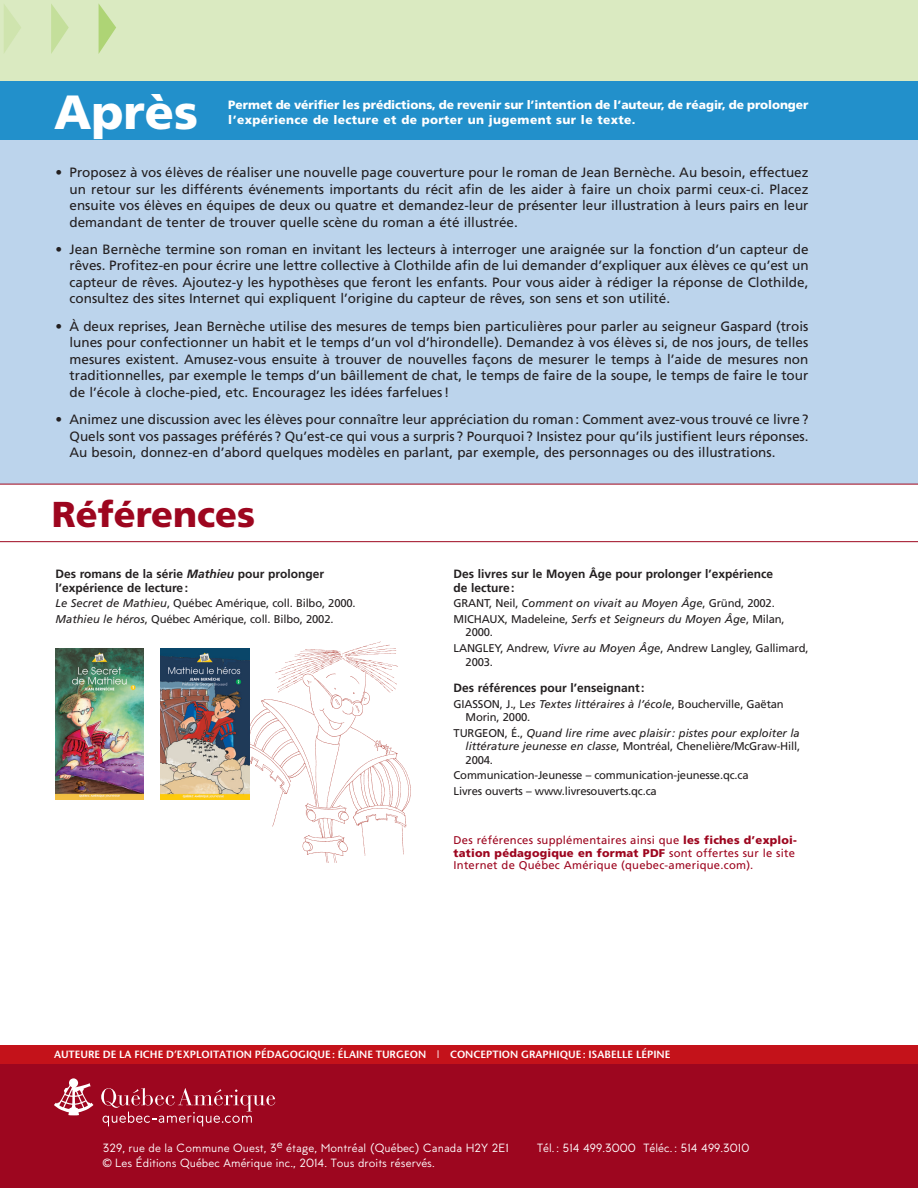
<style>
.page{position:relative;width:918px;height:1188px;background:#fff}
.page>*{position:absolute;margin:0;border:0;box-sizing:border-box;transform-origin:0 0}
.t1{font:900 48px "Frutiger";color:#fff}
.t2{font:900 36px "Frutiger";color:#9d061f}
.TexteCourantF{font:13.5px/16.5px "Frutiger";color:#231f20;text-align:justify}
.t3{font:12px "MTT Milano";letter-spacing:.005em;color:#fff}
.Reference_SousTitreF{font:700 12px/13.5px "Frutiger";color:#231f20}
.t4{font:900 12px/14.4px "Frutiger";letter-spacing:-.005em;color:#fff}
.ReferenceTexteF{font:11.25px/13.5px "Frutiger";letter-spacing:-.015em;color:#231f20}
.ReferenceTexteF-2{font:italic 11.25px/13.5px "Frutiger";color:#231f20;text-align:justify}
.Reference_SupF{font:11.25px/12.8px "Frutiger";letter-spacing:.02em;color:#9d061f}
.t5{font:600 10.5px "Stone Sans";color:#fff}
.s1{font-style:italic}
.s2{font-style:normal}
.s3{font-weight:900}
</style>
<div class="page">
<img style="left:247px;top:641px;width:164px;height:222px">
<div style="left:0;top:92px;width:918px;height:425px;background:#bcd4ec"></div>
<img style="left:56px;top:649px;width:87px;height:150px">
<img style="left:161px;top:649px;width:89px;height:150px">
<div style="left:0;top:0;width:918px;height:117px;background:#daeac1"></div>
<svg style="left:4px;top:4px;width:17px;height:49px"></svg>
<svg style="left:51px;top:4px;width:18px;height:50px"></svg>
<svg style="left:99px;top:4px;width:17px;height:49px"></svg>
<div style="left:0;top:81px;width:918px;height:58px;background:#2290cb"></div>
<div style="left:0;top:484px;width:918px;height:58px;background:#fff"></div>
<div style="left:0;top:1054px;width:918px;height:134px;background:#9d061f"></div>
<div style="left:0;top:1045px;width:918px;height:18px;background:#c4121a"></div>
<svg style="left:54px;top:1078px;width:39px;height:37px"></svg>
<svg style="left:101px;top:1088px;width:174px;height:38px"></svg>
<p class="t1" style="left:54px;top:83px;width:146px">Après</p>
<p class="t4" style="left:228px;top:98px;width:582px">Permet de vérifier les prédictions, de revenir sur l’intention de l’auteur, de réagir, de prolonger l’expérience de lecture et de porter un jugement sur le texte.</p>
<p class="TexteCourantF" style="left:70px;top:164px;width:741px;text-indent:-14px">• Proposez à vos élèves de réaliser une nouvelle page couverture pour le roman de Jean Bernèche. Au besoin, effectuez un retour sur les différents événements importants du récit afin de les aider à faire un choix parmi ceux-ci. Placez ensuite vos élèves en équipes de deux ou quatre et demandez-leur de présenter leur illustration à leurs pairs en leur demandant de tenter de trouver quelle scène du roman a été illustrée.</p>
<p class="TexteCourantF" style="left:70px;top:241px;width:741px;text-indent:-14px">• Jean Bernèche termine son roman en invitant les lecteurs à interroger une araignée sur la fonction d’un capteur de rêves. Profitez-en pour écrire une lettre collective à Clothilde afin de lui demander d’expliquer aux élèves ce qu’est un capteur de rêves. Ajoutez-y les hypothèses que feront les enfants. Pour vous aider à rédiger la réponse de Clothilde, consultez des sites Internet qui expliquent l’origine du capteur de rêves, son sens et son utilité.</p>
<p class="TexteCourantF" style="left:70px;top:318px;width:740px;text-indent:-14px">• À deux reprises, Jean Bernèche utilise des mesures de temps bien particulières pour parler au seigneur Gaspard (trois lunes pour confectionner un habit et le temps d’un vol d’hirondelle). Demandez à vos élèves si, de nos jours, de telles mesures existent. Amusez-vous ensuite à trouver de nouvelles façons de mesurer le temps à l’aide de mesures non traditionnelles, par exemple le temps d’un bâillement de chat, le temps de faire de la soupe, le temps de faire le tour de l’école à cloche-pied, etc. Encouragez les idées farfelues!</p>
<p class="TexteCourantF" style="left:70px;top:411px;width:740px;text-indent:-14px">• Animez une discussion avec les élèves pour connaître leur appréciation du roman: Comment avez-vous trouvé ce livre?<br>Quels sont vos passages préférés? Qu’est-ce qui vous a surpris? Pourquoi ? Insistez pour qu’ils justifient leurs réponses.<br>Au besoin, donnez-en d’abord quelques modèles en parlant, par exemple, des personnages ou des illustrations.</p>
<p class="t2" style="left:52px;top:493px;width:205px">Références</p>
<p class="Reference_SousTitreF" style="left:56px;top:567px;width:270px">Des romans de la série <span class="s1">Mathieu</span> pour prolonger l’expérience de lecture:</p>
<p class="ReferenceTexteF" style="left:56px;top:596px;width:302px"><span class="s1">Le Secret de Mathieu</span>, Québec Amérique, coll. Bilbo, 2000.</p>
<p class="ReferenceTexteF" style="left:56px;top:612px;width:280px"><span class="s1">Mathieu le héros</span>, Québec Amérique, coll. Bilbo, 2002.</p>
<p class="Reference_SousTitreF" style="left:454px;top:567px;width:321px">Des livres sur le Moyen Âge pour prolonger l’expérience de lecture:</p>
<p class="ReferenceTexteF-2" style="left:454px;top:597px;width:323px"><span class="s2">GRANT, Neil,</span> Comment on vivait au Moyen Âge<span class="s2">, Gründ, 2002.</span></p>
<p class="ReferenceTexteF" style="left:466px;top:612px;width:321px;text-indent:-12px">MICHAUX, Madeleine, <span class="s1">Serfs et Seigneurs du Moyen Âge</span>, Milan,<br>2000.</p>
<p class="ReferenceTexteF" style="left:466px;top:641px;width:344px;text-indent:-12px">LANGLEY, Andrew, <span class="s1">Vivre au Moyen Âge</span>, Andrew Langley, Gallimard,<br>2003.</p>
<p class="Reference_SousTitreF" style="left:454px;top:681px;width:192px">Des références pour l’enseignant:</p>
<p class="ReferenceTexteF" style="left:466px;top:697px;width:320px;text-indent:-12px">GIASSON, J., L<span class="s1">es Textes littéraires à l’école</span>, Boucherville, Gaëtan<br>Morin, 2000.</p>
<p class="ReferenceTexteF-2" style="left:466px;top:726px;width:336px;text-indent:-12px"><span class="s2">TURGEON, É.,</span> Quand lire rime avec plaisir: pistes pour exploiter la littérature jeunesse en classe<span class="s2">, Montréal, Chenelière/McGraw-Hill, 2004.</span></p>
<p class="ReferenceTexteF" style="left:454px;top:769px;width:297px">Communication-Jeunesse – communication-jeunesse.qc.ca</p>
<p class="ReferenceTexteF" style="left:454px;top:784px;width:205px">Livres ouverts – www.livresouverts.qc.ca</p>
<p class="Reference_SupF" style="left:454px;top:833px;width:345px">Des références supplémentaires ainsi que <span class="s3">les fiches d’exploi&shy;tation pédagogique en format PDF</span> sont offertes sur le site<br>Internet de Québec Amérique (quebec-amerique.com).</p>
<p class="t5" style="left:54px;top:1047px;width:618px">AUTEURE DE LA FICHE D’EXPLOITATION PÉDAGOGIQUE: ÉLAINE TURGEON | CONCEPTION GRAPHIQUE: ISABELLE LÉPINE</p>
<p class="t3" style="left:103px;top:1141px;width:408px">329, rue de la Commune Ouest, 3e étage, Montréal (Québec) Canada H2Y 2E1</p>
<p class="t3" style="left:537px;top:1141px;width:214px">Tél. : 514 499.3000 Téléc. : 514 499.3010</p>
<p class="t3" style="left:103px;top:1156px;width:334px">© Les Éditions Québec Amérique inc., 2014. Tous droits réservés.</p>
</div>
